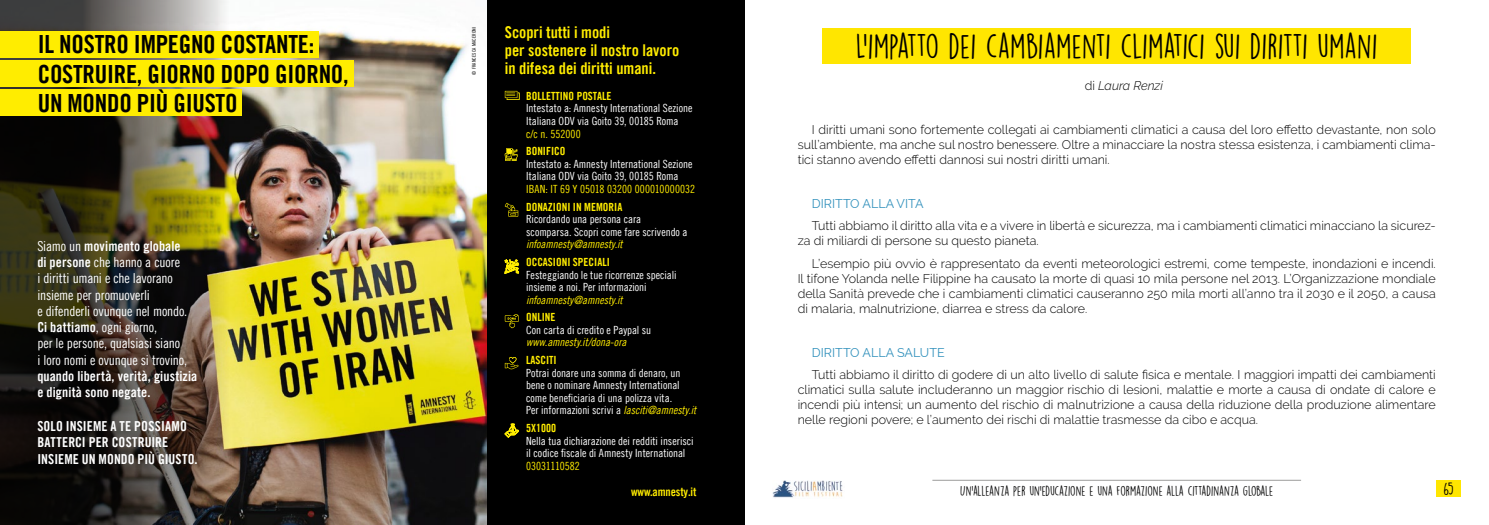
<style>
.page{position:relative;width:1489px;height:525px;background:#fff}
.page>*{position:absolute;margin:0;border:0;box-sizing:border-box;transform-origin:0 0}
.t1{font:31.25px "DK Lemon Yellow Sun";color:#000}
.t2{font:25px/29px "Amnesty Trade Gothic Bd Cn 20";letter-spacing:-.01em;color:#000}
.t3{font:16.25px/17.5px "Amnesty Trade Gothic Bd Cn 20";color:#ffed00}
.t4{font:15px "DK Lemon Yellow Sun";color:#000}
.t5{font:13.75px/16.2px "Amnesty Trade Gothic Cn 18";letter-spacing:-.01em;color:#fff}
.t6{font:13.75px/16.2px "Amnesty Trade Gothic Bd Cn 20";letter-spacing:.01em;color:#fff}
.t7{font:300 12.5px/15px "Raleway";color:#000;text-align:justify}
.t8{font:12.5px "DK Lemon Yellow Sun";letter-spacing:-.01em;color:#000}
.t9{font:12.5px "Raleway";color:#3291bc}
.t10{font:italic 300 12.5px "Raleway";color:#000}
.t11{font:11.88px "Amnesty Trade Gothic Bd Cn 20";letter-spacing:-.01em;color:#ffed00}
.t12{font:11.25px/12.5px "Amnesty Trade Gothic Cn 18";color:#fff}
.t13{font:11.25px "Amnesty Trade Gothic Bd Cn 20";color:#ffed00}
.t14{font:11.25px "Amnesty Trade Gothic Cn 18 Obl";letter-spacing:-.005em;color:#ffed00}
.t15{font:11.25px "Amnesty Trade Gothic Cn 18";letter-spacing:.01em;color:#ffed00}
.t16{font:5px "Amnesty Trade Gothic Cn 18";letter-spacing:.025em;color:#000}
.s1{font-family:"Amnesty Trade Gothic Cn 18"}
.s2{font-family:"Amnesty Trade Gothic Bd Cn 20"}
.s3{font-family:"Amnesty Trade Gothic Cn 18 Obl";color:#ffed00}
.s4{font-style:normal}
</style>
<div class="page">
<div style="left:1436px;top:480px;width:24px;height:16px;background:#ffe600"></div>
<hr style="left:932px;top:480px;width:368px;height:1px;background:#9d9d9c">
<img style="left:772px;top:480px;width:71px;height:18px">
<div style="left:822px;top:28px;width:588px;height:36px;background:#ffe600"></div>
<div style="left:476px;top:0;width:268px;height:524px;background:#000"></div>
<img style="left:229px;top:0;width:257px;height:524px">
<img style="left:0;top:0;width:229px;height:524px">
<div style="left:0;top:31px;width:318px;height:26px;background:#ffed00"></div>
<div style="left:0;top:60px;width:353px;height:27px;background:#ffed00"></div>
<div style="left:0;top:89px;width:242px;height:27px;background:#ffed00"></div>
<svg style="left:505px;top:91px;width:14px;height:9px"></svg>
<svg style="left:505px;top:148px;width:12px;height:13px"></svg>
<svg style="left:504px;top:203px;width:14px;height:14px"></svg>
<svg style="left:504px;top:259px;width:15px;height:15px"></svg>
<svg style="left:505px;top:314px;width:14px;height:14px"></svg>
<svg style="left:505px;top:357px;width:13px;height:12px"></svg>
<svg style="left:504px;top:423px;width:14px;height:14px"></svg>
<h2 class="t2" style="left:38px;top:30px;width:312px">IL NOSTRO IMPEGNO COSTANTE:<br>COSTRUIRE, GIORNO DOPO GIORNO,<br>UN MONDO PIÙ GIUSTO</h2>
<p class="t6" style="left:37px;top:237px;width:145px"><span class="s1">Siamo un</span> movimento globale</p>
<p class="t5" style="left:37px;top:254px;width:151px"><span class="s2">di persone</span> che hanno a cuore<br>i diritti umani e che lavorano insieme per promuoverli<br>e difenderli ovunque nel mondo.<br><span class="s2">Ci battiamo</span>, ogni giorno,<br>per le persone, qualsiasi siano<br>i loro nomi e ovunque si trovino,</p>
<p class="t6" style="left:37px;top:367px;width:161px">quando libertà, verità, giustizia e dignità sono negate.</p>
<p class="t6" style="left:37px;top:418px;width:162px">SOLO INSIEME A TE POSSIAMO<br>BATTERCI PER COSTRUIRE<br>INSIEME UN MONDO PIÙ GIUSTO.</p>
<p class="t16" style="left:471px;top:74px;width:49px;rotate:-90deg">© FRANCESCA MACERONI</p>
<h3 class="t3" style="left:505px;top:24px;width:176px">Scopri tutti i modi<br>per sostenere il nostro lavoro in difesa dei diritti umani.</h3>
<p class="t13" style="left:526px;top:89px;width:87px">BOLLETTINO POSTALE</p>
<p class="t12" style="left:526px;top:102px;width:168px">Intestato a: Amnesty International Sezione<br>Italiana ODV via Goito 39, 00185 Roma</p>
<p class="t15" style="left:526px;top:127px;width:56px">c/c n. 552000</p>
<p class="t13" style="left:526px;top:144px;width:41px">BONIFICO</p>
<p class="t12" style="left:526px;top:157px;width:168px">Intestato a: Amnesty International Sezione<br>Italiana ODV via Goito 39, 00185 Roma</p>
<p class="t15" style="left:526px;top:182px;width:171px">IBAN: IT 69 Y 05018 03200 000010000032</p>
<p class="t13" style="left:526px;top:200px;width:98px">DONAZIONI IN MEMORIA</p>
<p class="t12" style="left:526px;top:213px;width:163px">Ricordando una persona cara scomparsa. Scopri come fare scrivendo a</p>
<p class="t14" style="left:526px;top:237px;width:98px">infoamnesty@amnesty.it</p>
<p class="t13" style="left:526px;top:255px;width:85px">OCCASIONI SPECIALI</p>
<p class="t12" style="left:526px;top:268px;width:152px">Festeggiando le tue ricorrenze speciali insieme a noi. Per informazioni</p>
<p class="t14" style="left:526px;top:293px;width:98px">infoamnesty@amnesty.it</p>
<p class="t13" style="left:526px;top:310px;width:31px">ONLINE</p>
<p class="t12" style="left:526px;top:323px;width:127px">Con carta di credito e Paypal su</p>
<p class="t14" style="left:526px;top:335px;width:102px">www.amnesty.it/dona-ora</p>
<p class="t13" style="left:526px;top:353px;width:32px">LASCITI</p>
<p class="t12" style="left:526px;top:366px;width:172px">Potrai donare una somma di denaro, un bene o nominare Amnesty International come beneficiaria di una polizza vita.<br>Per informazioni scrivi a <span class="s3">lasciti@amnesty.it</span></p>
<p class="t13" style="left:526px;top:421px;width:31px">5X1000</p>
<p class="t12" style="left:526px;top:434px;width:169px">Nella tua dichiarazione dei redditi inserisci il codice fiscale di Amnesty International</p>
<p class="t15" style="left:526px;top:459px;width:55px">03031110582</p>
<p class="t11" style="left:631px;top:484px;width:67px">www.amnesty.it</p>
<h1 class="t1" style="left:855px;top:27px;width:523px">L’IMPATTO DEI CAMBIAMENTI CLIMATICI SUI DIRITTI UMANI</h1>
<p class="t10" style="left:1084px;top:78px;width:80px"><span class="s4">di</span> Laura Renzi</p>
<p class="t7" style="left:797px;top:122px;width:639px;text-indent:14px">I diritti umani sono fortemente collegati ai cambiamenti climatici a causa del loro effetto devastante, non solo sull’ambiente, ma anche sul nostro benessere. Oltre a minacciare la nostra stessa esistenza, i cambiamenti clima&shy;tici stanno avendo effetti dannosi sui nostri diritti umani.</p>
<p class="t9" style="left:811px;top:196px;width:113px">DIRITTO ALLA VITA</p>
<p class="t7" style="left:797px;top:218px;width:639px;text-indent:14px">Tutti abbiamo il diritto alla vita e a vivere in libertà e sicurezza, ma i cambiamenti climatici minacciano la sicurez&shy;za di miliardi di persone su questo pianeta.</p>
<p class="t7" style="left:797px;top:255px;width:639px;text-indent:14px">L’esempio più ovvio è rappresentato da eventi meteorologici estremi, come tempeste, inondazioni e incendi.<br>Il tifone Yolanda nelle Filippine ha causato la morte di quasi 10 mila persone nel 2013. L’Organizzazione mondiale della Sanità prevede che i cambiamenti climatici causeranno 250 mila morti all’anno tra il 2030 e il 2050, a causa di malaria, malnutrizione, diarrea e stress da calore.</p>
<p class="t9" style="left:811px;top:345px;width:134px">DIRITTO ALLA SALUTE</p>
<p class="t7" style="left:797px;top:367px;width:639px;text-indent:14px">Tutti abbiamo il diritto di godere di un alto livello di salute fisica e mentale. I maggiori impatti dei cambiamenti climatici sulla salute includeranno un maggior rischio di lesioni, malattie e morte a causa di ondate di calore e incendi più intensi; un aumento del rischio di malnutrizione a causa della riduzione della produzione alimentare nelle regioni povere; e l’aumento dei rischi di malattie trasmesse da cibo e acqua.</p>
<p class="t8" style="left:960px;top:483px;width:314px">UN’ALLEANZA PER UN’EDUCAZIONE E UNA FORMAZIONE ALLA CITTADINANZA GLOBALE</p>
<p class="t4" style="left:1443px;top:479px;width:12px">65</p>
</div>
